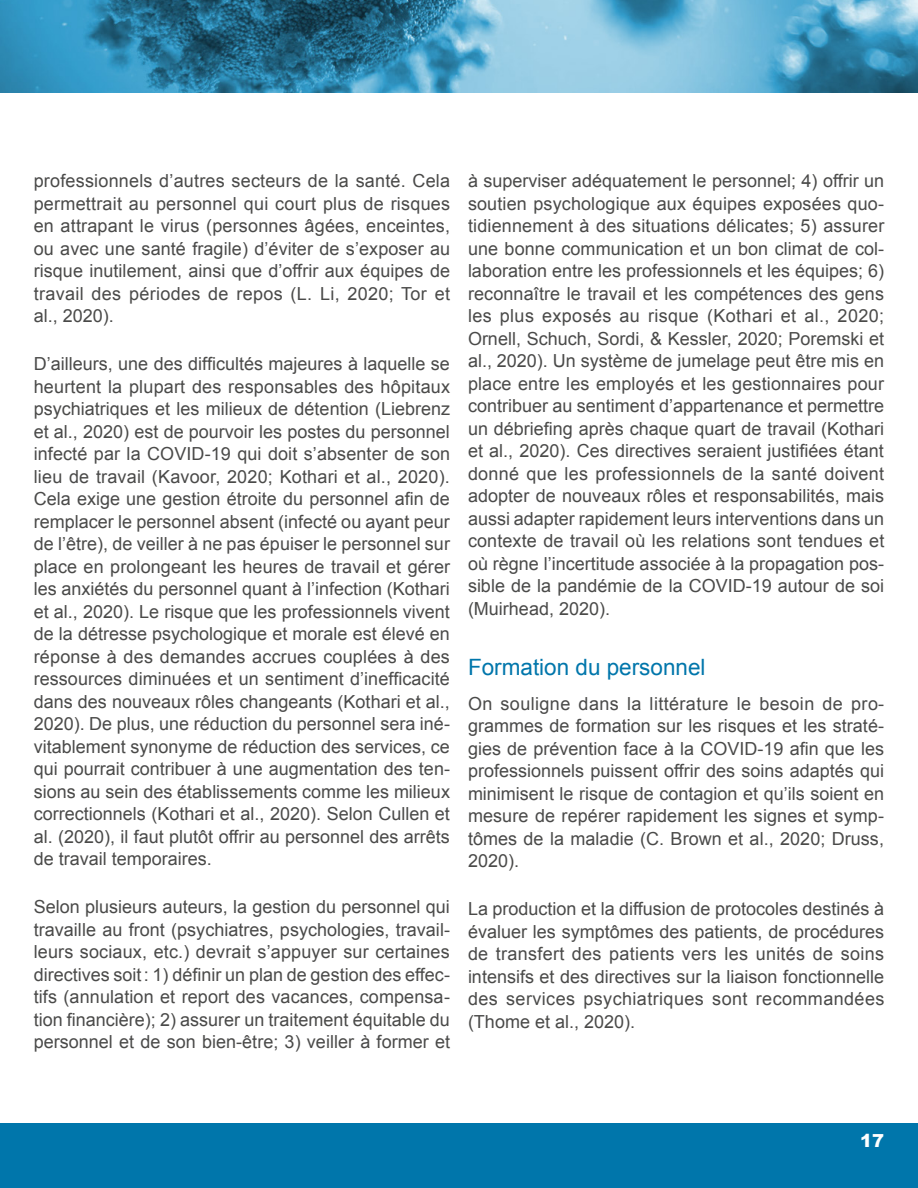
<style>
.page{position:relative;width:918px;height:1188px;background:#fff}
.page>*{position:absolute;margin:0;border:0;box-sizing:border-box;transform-origin:0 0}
.titre_2e_niveau{font:22.5px "Arial";color:#0076ab}
.Texte_courant{font:18px/22.5px "Arial";color:#4a4a49;text-align:justify}
.t1{font:900 18px "Arial";color:#fff}
</style>
<div class="page">
<div style="left:0;top:1123px;width:918px;height:65px;background:#0076ab"></div>
<img style="left:0;top:0;width:918px;height:93px">
<p class="Texte_courant" style="left:34px;top:170px;width:418px">professionnels d’autres secteurs de la santé. Cela permettrait au personnel qui court plus de risques en attrapant le virus (personnes âgées, enceintes, ou avec une santé fragile) d’éviter de s’exposer au risque inutilement, ainsi que d’offrir aux équipes de travail des périodes de repos (L. Li, 2020; Tor et al., 2020).</p>
<p class="Texte_courant" style="left:34px;top:353px;width:418px">D’ailleurs, une des difficultés majeures à laquelle se heurtent la plupart des responsables des hôpitaux psychiatriques et les milieux de détention (Liebrenz et al., 2020) est de pourvoir les postes du personnel infecté par la COVID-19 qui doit s’absenter de son lieu de travail (Kavoor, 2020; Kothari et al., 2020).<br>Cela exige une gestion étroite du personnel afin de remplacer le personnel absent (infecté ou ayant peur de l’être), de veiller à ne pas épuiser le personnel sur place en prolongeant les heures de travail et gérer les anxiétés du personnel quant à l’infection (Kothari et al., 2020). Le risque que les professionnels vivent de la détresse psychologique et morale est élevé en réponse à des demandes accrues couplées à des ressources diminuées et un sentiment d’inefficacité dans des nouveaux rôles changeants (Kothari et al., 2020). De plus, une réduction du personnel sera iné&shy;vitablement synonyme de réduction des services, ce qui pourrait contribuer à une augmentation des ten&shy;sions au sein des établissements comme les milieux correctionnels (Kothari et al., 2020). Selon Cullen et al. (2020), il faut plutôt offrir au personnel des arrêts de travail temporaires.</p>
<p class="Texte_courant" style="left:34px;top:896px;width:418px">Selon plusieurs auteurs, la gestion du personnel qui travaille au front (psychiatres, psychologies, travail&shy;leurs sociaux, etc.) devrait s’appuyer sur certaines directives soit: 1) définir un plan de gestion des effec&shy;tifs (annulation et report des vacances, compensa&shy;tion financière); 2) assurer un traitement équitable du personnel et de son bien-être; 3) veiller à former et</p>
<p class="Texte_courant" style="left:468px;top:170px;width:418px">à superviser adéquatement le personnel; 4) offrir un soutien psychologique aux équipes exposées quo&shy;tidiennement à des situations délicates; 5) assurer une bonne communication et un bon climat de col&shy;laboration entre les professionnels et les équipes; 6) reconnaître le travail et les compétences des gens les plus exposés au risque (Kothari et al., 2020; Ornell, Schuch, Sordi, &amp; Kessler, 2020; Poremski et al., 2020). Un système de jumelage peut être mis en place entre les employés et les gestionnaires pour contribuer au sentiment d’appartenance et permettre un débriefing après chaque quart de travail (Kothari et al., 2020). Ces directives seraient justifiées étant donné que les professionnels de la santé doivent adopter de nouveaux rôles et responsabilités, mais aussi adapter rapidement leurs interventions dans un contexte de travail où les relations sont tendues et où règne l’incertitude associée à la propagation pos&shy;sible de la pandémie de la COVID-19 autour de soi (Muirhead, 2020).</p>
<p class="titre_2e_niveau" style="left:468px;top:652px;width:239px">Formation du personnel</p>
<p class="Texte_courant" style="left:468px;top:692px;width:418px">On souligne dans la littérature le besoin de pro&shy;grammes de formation sur les risques et les straté&shy;gies de prévention face à la COVID-19 afin que les professionnels puissent offrir des soins adaptés qui minimisent le risque de contagion et qu’ils soient en mesure de repérer rapidement les signes et symp&shy;tômes de la maladie (C. Brown et al., 2020; Druss, 2020).</p>
<p class="Texte_courant" style="left:468px;top:898px;width:418px">La production et la diffusion de protocoles destinés à évaluer les symptômes des patients, de procédures de transfert des patients vers les unités de soins intensifs et des directives sur la liaison fonctionnelle des services psychiatriques sont recommandées (Thome et al., 2020).</p>
<p class="t1" style="left:860px;top:1127px;width:26px">17</p>
</div>
